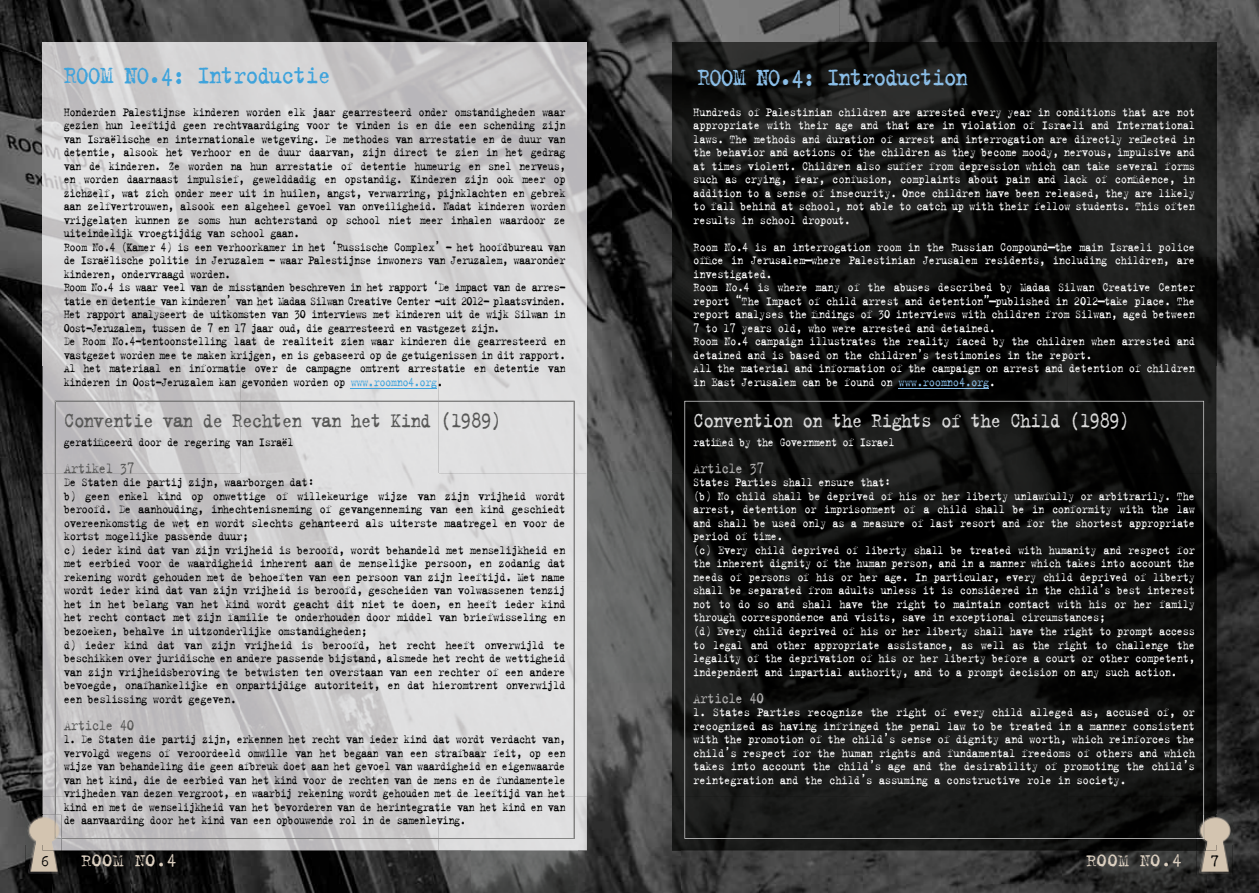
<style>
.page{position:relative;width:1259px;height:893px;background:#fff}
.page>*{position:absolute;margin:0;border:0;box-sizing:border-box;transform-origin:0 0}
.t1{font:27.15px "Trixie";letter-spacing:-.06em;color:#8abee8;scale:.88 1}
.t2{font:27.15px "Trixie";letter-spacing:-.05em;color:#3ea3dc;scale:.89 1}
.t3{font:22.5px "Trixie";letter-spacing:-.05em;color:#575756;scale:.88 1}
.t4{font:22.5px "Trixie";letter-spacing:-.05em;color:#dadada;scale:.88 1}
.t5{font:19.5px "Trixie Text";color:#dcd0c1}
.t6{font:16.5px "Trixie Text";letter-spacing:-.05em;color:#575756;scale:.85 1}
.t7{font:16.5px "Trixie Text";letter-spacing:-.05em;color:#b3b2b2;scale:.85 1}
.t8{font:16.5px "Trixie Text";color:#000}
.t9{font:13.5px/13.5px "Trixie Text";letter-spacing:-.05em;color:#000;scale:.85 1}
.t10{font:13.5px/13.5px "Trixie Text";letter-spacing:-.03em;color:#fff;text-align:justify;scale:.86 1}
.t11{font:13.5px/13.5px "Trixie Text";letter-spacing:-.05em;color:#000;scale:.88 1}
.t12{font:13.5px/13.5px "Trixie Text";letter-spacing:-.03em;color:#fff;scale:.85 1}
.t13{font:13.5px/13.5px "Trixie Text";letter-spacing:-.03em;color:#fff;text-align:justify;scale:.88 1}
.t14{font:13.5px "Trixie Text";letter-spacing:-.05em;color:#fff;scale:.85 1}
.s1{color:#3ea3dc}
.s2{color:#8abee8}
</style>
<div class="page">
<img style="left:0;top:0;width:1259px;height:52px">
<img style="left:0;top:52px;width:43px;height:421px">
<img style="left:587px;top:52px;width:85px;height:631px">
<img style="left:1216px;top:52px;width:43px;height:421px">
<img style="left:0;top:473px;width:52px;height:420px">
<img style="left:1206px;top:473px;width:53px;height:420px">
<img style="left:577px;top:683px;width:105px;height:210px">
<img style="left:52px;top:850px;width:525px;height:43px">
<img style="left:682px;top:850px;width:524px;height:43px">
<img style="left:43px;top:43px;width:544px;height:807px">
<img style="left:672px;top:43px;width:544px;height:807px">
<svg style="left:55px;top:401px;width:519px;height:438px;background:#cfcecf"></svg>
<svg style="left:684px;top:401px;width:520px;height:438px;background:#121312"></svg>
<hr style="left:351px;top:389px;width:86px;height:1px;background:#3ea3dc">
<hr style="left:898px;top:389px;width:91px;height:1px;background:#8abee8">
<img style="left:1216px;top:815px;width:16px;height:30px">
<img style="left:1196px;top:845px;width:36px;height:30px">
<img style="left:1196px;top:815px;width:20px;height:35px">
<img style="left:1196px;top:815px;width:8px;height:24px">
<img style="left:26px;top:815px;width:17px;height:30px">
<img style="left:26px;top:845px;width:35px;height:30px">
<img style="left:43px;top:815px;width:18px;height:35px">
<img style="left:55px;top:815px;width:6px;height:24px">
<h1 class="t2" style="left:64px;top:58px;width:302px">ROOM NO.4: Introductie</h1>
<h1 class="t1" style="left:697px;top:60px;width:309px">ROOM NO.4: Introduction</h1>
<p class="t9" style="left:64px;top:105px;width:592px">Honderden Palestijnse kinderen worden elk jaar gearresteerd onder omstandigheden waar gezien hun leeftijd geen rechtvaardiging voor te vinden is en die een schending zijn van Israëlische en internationale wetgeving. De methodes van arrestatie en de duur van detentie, alsook het verhoor en de duur daarvan, zijn direct te zien in het gedrag van de kinderen. Ze worden na hun arrestatie of detentie humeurig en snel nerveus, en worden daarnaast impulsief, gewelddadig en opstandig. Kinderen zijn ook meer op zichzelf, wat zich onder meer uit in huilen, angst, verwarring, pijnklachten en gebrek aan zelfvertrouwen, alsook een algeheel gevoel van onveiligheid. Nadat kinderen worden vrijgelaten kunnen ze soms hun achterstand op school niet meer inhalen waardoor ze uiteindelijk vroegtijdig van school gaan.<br>Room No.4 (Kamer 4) is een verhoorkamer in het ‘Russische Complex’ - het hoofdbureau van de Israëlische politie in Jeruzalem - waar Palestijnse inwoners van Jeruzalem, waaronder kinderen, ondervraagd worden.<br>Room No.4 is waar veel van de misstanden beschreven in het rapport ‘De impact van de arres&shy;tatie en detentie van kinderen’ van het Madaa Silwan Creative Center -uit 2012- plaatsvinden.<br>Het rapport analyseert de uitkomsten van 30 interviews met kinderen uit de wijk Silwan in Oost-Jeruzalem, tussen de 7 en 17 jaar oud, die gearresteerd en vastgezet zijn.<br>De Room No.4-tentoonstelling laat de realiteit zien waar kinderen die gearresteerd en vastgezet worden mee te maken krijgen, en is gebaseerd op de getuigenissen in dit rapport.<br>Al het materiaal en informatie over de campagne omtrent arrestatie en detentie van kinderen in Oost-Jeruzalem kan gevonden worden op <span class="s1">www.roomno4.org</span>.</p>
<h2 class="t3" style="left:64px;top:406px;width:499px">Conventie van de Rechten van het Kind (1989)</h2>
<p class="t9" style="left:64px;top:435px;width:272px">geratificeerd door de regering van Israël</p>
<p class="t6" style="left:64px;top:458px;width:85px">Artikel 37</p>
<p class="t11" style="left:64px;top:476px;width:572px">De Staten die partij zijn, waarborgen dat:<br>b) geen enkel kind op onwettige of willekeurige wijze van zijn vrijheid wordt beroofd. De aanhouding, inhechtenisneming of gevangenneming van een kind geschiedt overeenkomstig de wet en wordt slechts gehanteerd als uiterste maatregel en voor de kortst mogelijke passende duur;<br>c) ieder kind dat van zijn vrijheid is beroofd, wordt behandeld met menselijkheid en met eerbied voor de waardigheid inherent aan de menselijke persoon, en zodanig dat rekening wordt gehouden met de behoeften van een persoon van zijn leeftijd. Met name wordt ieder kind dat van zijn vrijheid is beroofd, gescheiden van volwassenen tenzij het in het belang van het kind wordt geacht dit niet te doen, en heeft ieder kind het recht contact met zijn familie te onderhouden door middel van briefwisseling en bezoeken, behalve in uitzonderlijke omstandigheden;<br>d) ieder kind dat van zijn vrijheid is beroofd, het recht heeft onverwijld te beschikken over juridische en andere passende bijstand, alsmede het recht de wettigheid van zijn vrijheidsberoving te betwisten ten overstaan van een rechter of een andere bevoegde, onafhankelijke en onpartijdige autoriteit, en dat hieromtrent onverwijld een beslissing wordt gegeven.</p>
<p class="t6" style="left:64px;top:715px;width:85px">Article 40</p>
<p class="t9" style="left:64px;top:732px;width:592px;text-align:justify">1. De Staten die partij zijn, erkennen het recht van ieder kind dat wordt verdacht van, vervolgd wegens of veroordeeld omwille van het begaan van een strafbaar feit, op een wijze van behandeling die geen afbreuk doet aan het gevoel van waardigheid en eigenwaarde van het kind, die de eerbied van het kind voor de rechten van de mens en de fundamentele vrijheden van dezen vergroot, en waarbij rekening wordt gehouden met de leeftijd van het kind en met de wenselijkheid van het bevorderen van de herintegratie van het kind en van de aanvaarding door het kind van een opbouwende rol in de samenleving.</p>
<p class="t10" style="left:693px;top:105px;width:585px">Hundreds of Palestinian children are arrested every year in conditions that are not appropriate with their age and that are in violation of Israeli and International laws. The methods and duration of arrest and interrogation are directly reflected in the behavior and actions of the children as they become moody, nervous, impulsive and at times violent. Children also suffer from depression which can take several forms such as crying, fear, confusion, complaints about pain and lack of confidence, in addition to a sense of insecurity. Once children have been released, they are likely to fall behind at school, not able to catch up with their fellow students. This often results in school dropout.</p>
<p class="t10" style="left:693px;top:240px;width:585px;text-align:left">Room No.4 is an interrogation room in the Russian Compound—the main Israeli police office in Jerusalem—where Palestinian Jerusalem residents, including children, are investigated.<br>Room No.4 is where many of the abuses described by Madaa Silwan Creative Center report “The Impact of child arrest and detention”—published in 2012—take place. The report analyses the findings of 30 interviews with children from Silwan, aged between 7 to 17 years old, who were arrested and detained.<br>Room No.4 campaign illustrates the reality faced by the children when arrested and detained and is based on the children’s testimonies in the report.<br>All the material and information of the campaign on arrest and detention of children in East Jerusalem can be found on <span class="s2">www.roomno4.org</span>.</p>
<h2 class="t4" style="left:693px;top:406px;width:498px">Convention on the Rights of the Child (1989)</h2>
<p class="t14" style="left:693px;top:434px;width:238px">ratified by the Government of Israel</p>
<p class="t7" style="left:693px;top:458px;width:85px">Article 37</p>
<p class="t12" style="left:693px;top:476px;width:592px">States Parties shall ensure that:<br>(b) No child shall be deprived of his or her liberty unlawfully or arbitrarily. The arrest, detention or imprisonment of a child shall be in conformity with the law and shall be used only as a measure of last resort and for the shortest appropriate period of time.<br>(c) Every child deprived of liberty shall be treated with humanity and respect for the inherent dignity of the human person, and in a manner which takes into account the needs of persons of his or her age. In particular, every child deprived of liberty shall be separated from adults unless it is considered in the child’s best interest not to do so and shall have the right to maintain contact with his or her family through correspondence and visits, save in exceptional circumstances;<br>(d) Every child deprived of his or her liberty shall have the right to prompt access to legal and other appropriate assistance, as well as the right to challenge the legality of the deprivation of his or her liberty before a court or other competent, independent and impartial authority, and to a prompt decision on any such action.</p>
<p class="t7" style="left:693px;top:688px;width:85px">Article 40</p>
<p class="t13" style="left:693px;top:705px;width:572px">1. States Parties recognize the right of every child alleged as, accused of, or recognized as having infringed the penal law to be treated in a manner consistent with the promotion of the child’s sense of dignity and worth, which reinforces the child’s respect for the human rights and fundamental freedoms of others and which takes into account the child’s age and the desirability of promoting the child’s reintegration and the child’s assuming a constructive role in society.</p>
<p class="t8" style="left:41px;top:852px;width:11px">6</p>
<h3 class="t5" style="left:81px;top:849px;width:98px">ROOM NO.4</h3>
<h3 class="t5" style="left:1086px;top:849px;width:98px">ROOM NO.4</h3>
<p class="t8" style="left:1210px;top:852px;width:11px">7</p>
</div>
